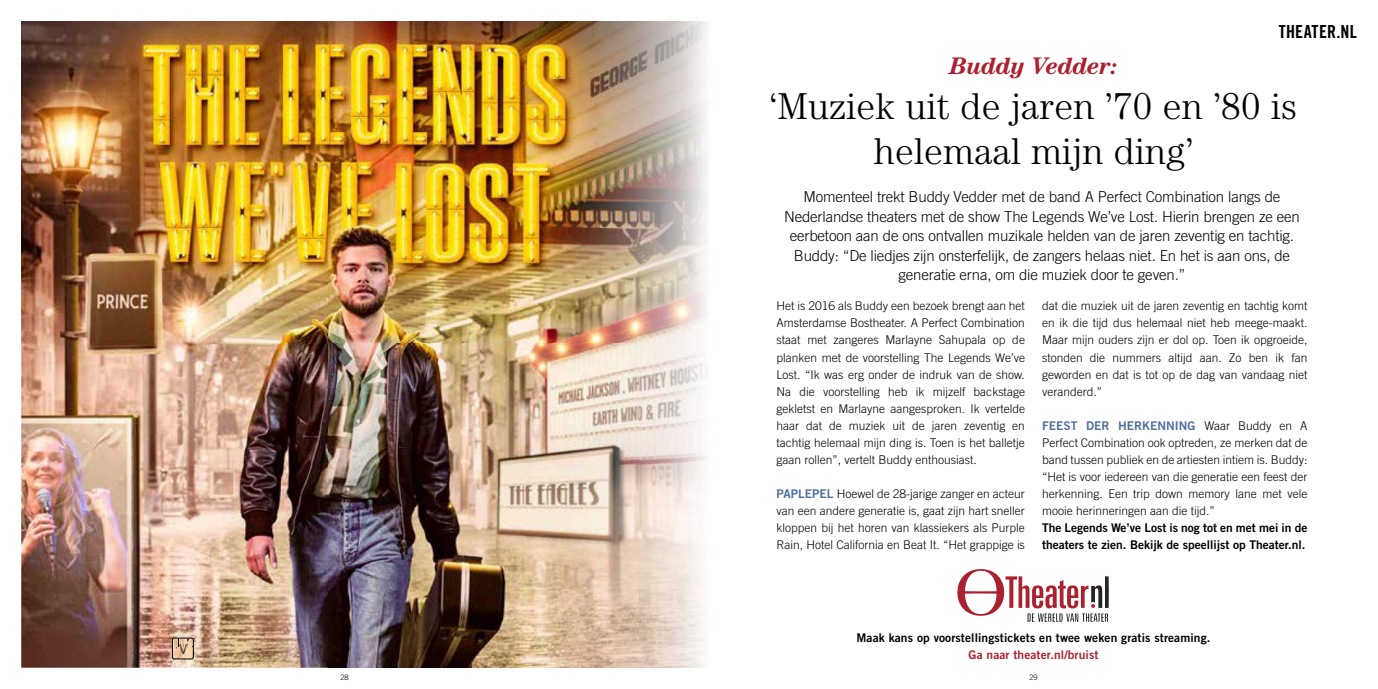
<style>
.page{position:relative;width:1378px;height:689px;background:#fff}
.page>*{position:absolute;margin:0;border:0;box-sizing:border-box;transform-origin:0 0}
.t1{font:300 37.5px/45px "Century Std";letter-spacing:.01em;color:#000;text-align:center}
.t2{font:italic 700 24px "Century Std";letter-spacing:-.02em;color:#ac212f}
.t3{font:18px "Trade Gothic LT Std Bd Cn 20";letter-spacing:.01em;color:#000}
.t4{font:300 15px/19.5px "Trade Gothic LT Std";letter-spacing:-.01em;color:#000;text-align:center}
.t5{font:300 12px/17px "Trade Gothic LT Std";color:#000;text-align:justify}
.t6{font:12px/17px "Trade Gothic LT Std Bd 2";color:#000}
.t7{font:12px "Trade Gothic LT Std Bd 2";color:#506f9e}
.t8{font:12px "Trade Gothic LT Std Bd 2";letter-spacing:.01em;color:#ac212f}
.t9{font:300 7.5px "Trade Gothic LT Std";color:#000}
.s1{font-family:"Trade Gothic LT Std Bd 2";font-weight:400;color:#506f9e}
.s2{font-family:"Trade Gothic LT Std";font-weight:300;color:#000}
</style>
<div class="page">
<img style="left:21px;top:21px;width:686px;height:647px">
<svg style="left:172px;top:638px;width:22px;height:22px"></svg>
<div style="left:172px;top:638px;width:21px;height:21px;border:1px solid #000;border-radius:2px"></div>
<svg style="left:957px;top:569px;width:152px;height:53px"></svg>
<h3 class="t3" style="left:1278px;top:21px;width:80px">THEATER.NL</h3>
<h2 class="t2" style="left:949px;top:52px;width:169px">Buddy Vedder:</h2>
<h1 class="t1" style="left:770px;top:83px;width:529px">‘Muziek uit de jaren ’70 en ’80 is helemaal mijn ding’</h1>
<p class="t4" style="left:784px;top:187px;width:517px">Momenteel trekt Buddy Vedder met de band A Perfect Combination langs de Nederlandse theaters met de show The Legends We’ve Lost. Hierin brengen ze een eerbetoon aan de ons ontvallen muzikale helden van de jaren zeventig en tachtig.<br>Buddy: “De liedjes zijn onsterfelijk, de zangers helaas niet. En het is aan ons, de generatie erna, om die muziek door te geven.”</p>
<p class="t5" style="left:776px;top:297px;width:250px">Het is 2016 als Buddy een bezoek brengt aan het Amsterdamse Bostheater. A Perfect Combination staat met zangeres Marlayne Sahupala op de planken met de voorstelling The Legends We’ve Lost. “Ik was erg onder de indruk van de show.<br>Na die voorstelling heb ik mijzelf backstage gekletst en Marlayne aangesproken. Ik vertelde haar dat de muziek uit de jaren zeventig en tachtig helemaal mijn ding is. Toen is het balletje gaan rollen”, vertelt Buddy enthousiast.</p>
<p class="t5" style="left:776px;top:485px;width:250px"><span class="s1">PAPLEPEL</span> Hoewel de 28-jarige zanger en acteur van een andere generatie is, gaat zijn hart sneller kloppen bij het horen van klassiekers als Purple Rain, Hotel California en Beat It. “Het grappige is</p>
<p class="t5" style="left:1042px;top:297px;width:267px">dat die muziek uit de jaren zeventig en tachtig komt en ik die tijd dus helemaal niet heb meege-maakt.<br>Maar mijn ouders zijn er dol op. Toen ik opgroeide, stonden die nummers altijd aan. Zo ben ik fan geworden en dat is tot op de dag van vandaag niet veranderd.”</p>
<p class="t7" style="left:1042px;top:418px;width:267px">FEEST DER HERKENNING <span class="s2">Waar Buddy en A</span></p>
<p class="t5" style="left:1042px;top:434px;width:267px">Perfect Combination ook optreden, ze merken dat de band tussen publiek en de artiesten intiem is. Buddy: “Het is voor iedereen van die generatie een feest der herkenning. Een trip down memory lane met vele mooie herinneringen aan die tijd.”</p>
<p class="t6" style="left:1042px;top:518px;width:267px">The Legends We’ve Lost is nog tot en met mei in de theaters te zien. Bekijk de speellijst op Theater.nl.</p>
<p class="t6" style="left:856px;top:629px;width:355px">Maak kans op voorstellingstickets en twee weken gratis streaming.</p>
<p class="t8" style="left:968px;top:647px;width:131px">Ga naar theater.nl/bruist</p>
<p class="t9" style="left:340px;top:672px;width:10px">28</p>
<p class="t9" style="left:1029px;top:672px;width:10px">29</p>
</div>
